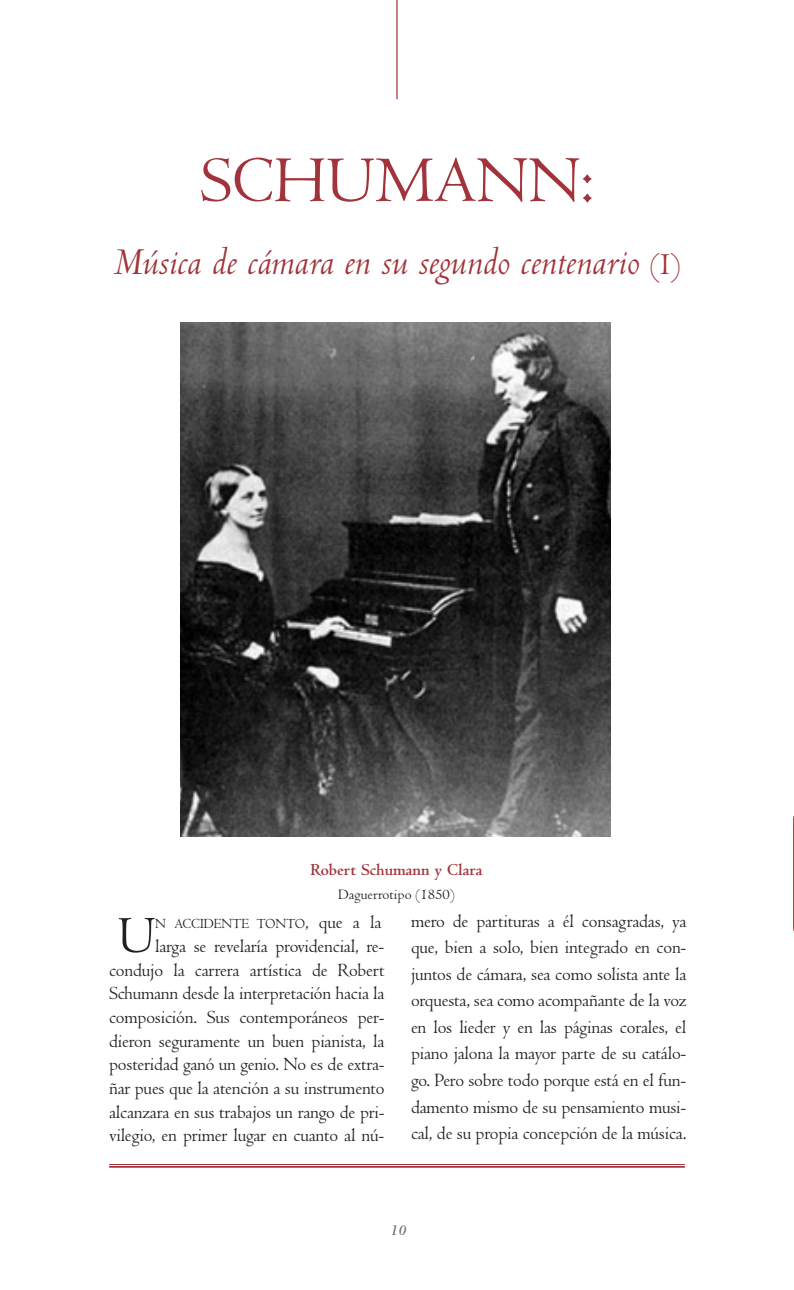
<style>
.page{position:relative;width:794px;height:1290px;background:#fff}
.page>*{position:absolute;margin:0;border:0;box-sizing:border-box;transform-origin:0 0}
.t1{font:67.55px "Centaur";color:#a2333a}
.t2{font:54.25px "Centaur";color:#231f20}
.t3{font:italic 40.6px "Centaur";color:#a2333a}
.t4{font:19.25px/23.6px "Centaur";letter-spacing:-.01em;color:#231f20;text-align:justify}
.t5{font:700 17.5px "Centaur";color:#a2333a}
.t6{font:italic 700 15.75px "Centaur";color:#6d6e70}
.t7{font:14.88px "Centaur";color:#231f20}
.t8{font:14.35px "Centaur";letter-spacing:-.015em;color:#231f20}
.s1{font-style:normal;font-size:31.5px}
.s2{font-size:19.25px}
</style>
<div class="page">
<hr style="left:109px;top:1164px;width:576px;height:1px;background:#a2333a">
<hr style="left:109px;top:1166px;width:576px;height:1px;background:#a2333a">
<hr style="left:396px;top:0;width:1px;height:99px;background:#a2333a">
<img style="left:180px;top:322px;width:430px;height:515px">
<hr style="left:793px;top:818px;width:1px;height:113px;background:#a2333a">
<hr style="left:793px;top:816px;width:1px;height:112px;background:#a2333a">
<h1 class="t1" style="left:200px;top:156px;width:395px">SCHUMANN:</h1>
<h3 class="t3" style="left:113px;top:247px;width:568px">Música de cámara en su segundo centenario <span class="s1">(I)</span></h3>
<p class="t5" style="left:310px;top:863px;width:174px">Robert Schumann y Clara</p>
<p class="t7" style="left:338px;top:889px;width:118px">Daguerrotipo (1850)</p>
<h2 class="t2" style="left:118px;top:915px;width:39px">U</h2>
<p class="t8" style="left:155px;top:919px;width:228px">N ACCIDENTE TONTO<span class="s2">, que a la</span></p>
<p class="t4" style="left:109px;top:936px;width:277px;text-indent:46px">larga se re velaría providencial, re - con dujo la carrera artística de Robert Schu mann desde la interpretación hacia la composición. Sus contemporáneos per&shy;dieron seguramente un buen pianista, la posteridad ganó un genio. No es de extra&shy;ñar pues que la atención a su instrumento alcanzara en sus trabajos un rango de pri&shy;vilegio, en primer lugar en cuanto al nú -</p>
<p class="t4" style="left:411px;top:910px;width:277px;line-height:26.6px">mero de partituras a él consagradas, ya que, bien a solo, bien integrado en con&shy;juntos de cámara, sea como solista ante la orquesta, sea como acompañante de la voz en los lieder y en las páginas corales, el pia no jalona la mayor parte de su catálo&shy;go. Pero sobre todo porque está en el fun&shy;damento mismo de su pensamiento musi&shy;cal, de su propia concepción de la música.</p>
<p class="t6" style="left:390px;top:1224px;width:17px">10</p>
</div>
